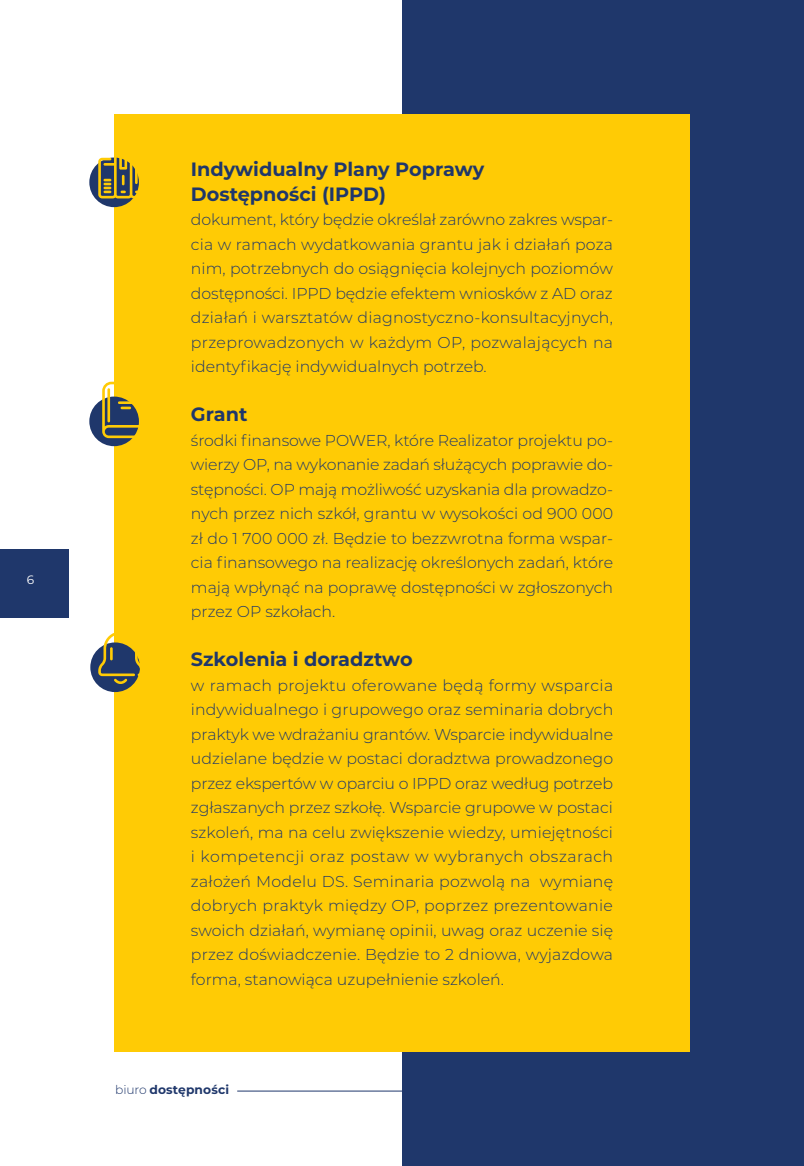
<style>
.page{position:relative;width:804px;height:1166px;background:#fff}
.page>*{position:absolute;margin:0;border:0;box-sizing:border-box;transform-origin:0 0}
.t1{font:700 19.25px/24.5px "Montserrat";color:#1f376b}
.t2{font:300 15.75px/24.5px "Montserrat";color:#1f376b;text-align:justify}
.t3{font:700 12.25px "Montserrat";letter-spacing:.01em;color:#1f376b}
.t4{font:12.08px "Montserrat";color:#fff}
.s1{font-weight:300}
</style>
<div class="page">
<div style="left:0;top:549px;width:69px;height:68px;background:#1f376b"></div>
<hr style="left:237px;top:1091px;width:453px;height:1px;background:#1f376b">
<div style="left:402px;top:0;width:402px;height:1166px;background:#1f376b"></div>
<div style="left:114px;top:114px;width:576px;height:938px;background:#ffcb05"></div>
<div style="left:89px;top:158px;width:50px;height:49px;background:#1f376b;border-radius:50%"></div>
<svg style="left:98px;top:157px;width:41px;height:41px"></svg>
<div style="left:89px;top:396px;width:50px;height:50px;background:#1f376b;border-radius:50%"></div>
<div style="left:90px;top:642px;width:50px;height:50px;background:#1f376b;border-radius:50%"></div>
<svg style="left:102px;top:381px;width:37px;height:57px"></svg>
<svg style="left:98px;top:633px;width:42px;height:51px"></svg>
<p class="t4" style="left:27px;top:571px;width:9px">6</p>
<p class="t1" style="left:191px;top:156px;width:295px">Indywidualny Plany Poprawy<br>Dostępności (IPPD)</p>
<p class="t2" style="left:191px;top:207px;width:424px">dokument, który będzie określał zarówno zakres wspar&shy;cia w ramach wydatkowania grantu jak i działań poza nim, potrzebnych do osiągnięcia kolejnych poziomów dostępności. IPPD będzie efektem wniosków z AD oraz działań i warsztatów diagnostyczno-konsultacyjnych, przeprowadzonych w każdym OP, pozwalających na identyfikację indywidualnych potrzeb.</p>
<p class="t1" style="left:191px;top:401px;width:58px">Grant</p>
<p class="t2" style="left:191px;top:427px;width:424px">środki finansowe POWER, które Realizator projektu po&shy;wierzy OP, na wykonanie zadań służących poprawie do&shy;stępności. OP mają możliwość uzyskania dla prowadzo&shy;nych przez nich szkół, grantu w wysokości od 900 000 zł do 1 700 000 zł. Będzie to bezzwrotna forma wspar&shy;cia finansowego na realizację określonych zadań, które mają wpłynąć na poprawę dostępności w zgłoszonych przez OP szkołach.</p>
<p class="t1" style="left:191px;top:646px;width:223px">Szkolenia i doradztwo</p>
<p class="t2" style="left:191px;top:672px;width:424px">w ramach projektu oferowane będą formy wsparcia indywidualnego i grupowego oraz seminaria dobrych praktyk we wdrażaniu grantów. Wsparcie indywidualne udzielane będzie w postaci doradztwa prowadzonego przez ekspertów w oparciu o IPPD oraz według potrzeb zgłaszanych przez szkołę. Wsparcie grupowe w postaci szkoleń, ma na celu zwiększenie wiedzy, umiejętności i kompetencji oraz postaw w wybranych obszarach założeń Modelu DS. Seminaria pozwolą na wymianę dobrych praktyk między OP, poprzez prezentowanie swoich działań, wymianę opinii, uwag oraz uczenie się przez doświadczenie. Będzie to 2 dniowa, wyjazdowa forma, stanowiąca uzupełnienie szkoleń.</p>
<p class="t3" style="left:115px;top:1081px;width:115px"><span class="s1">biuro</span> dostępności</p>
</div>
